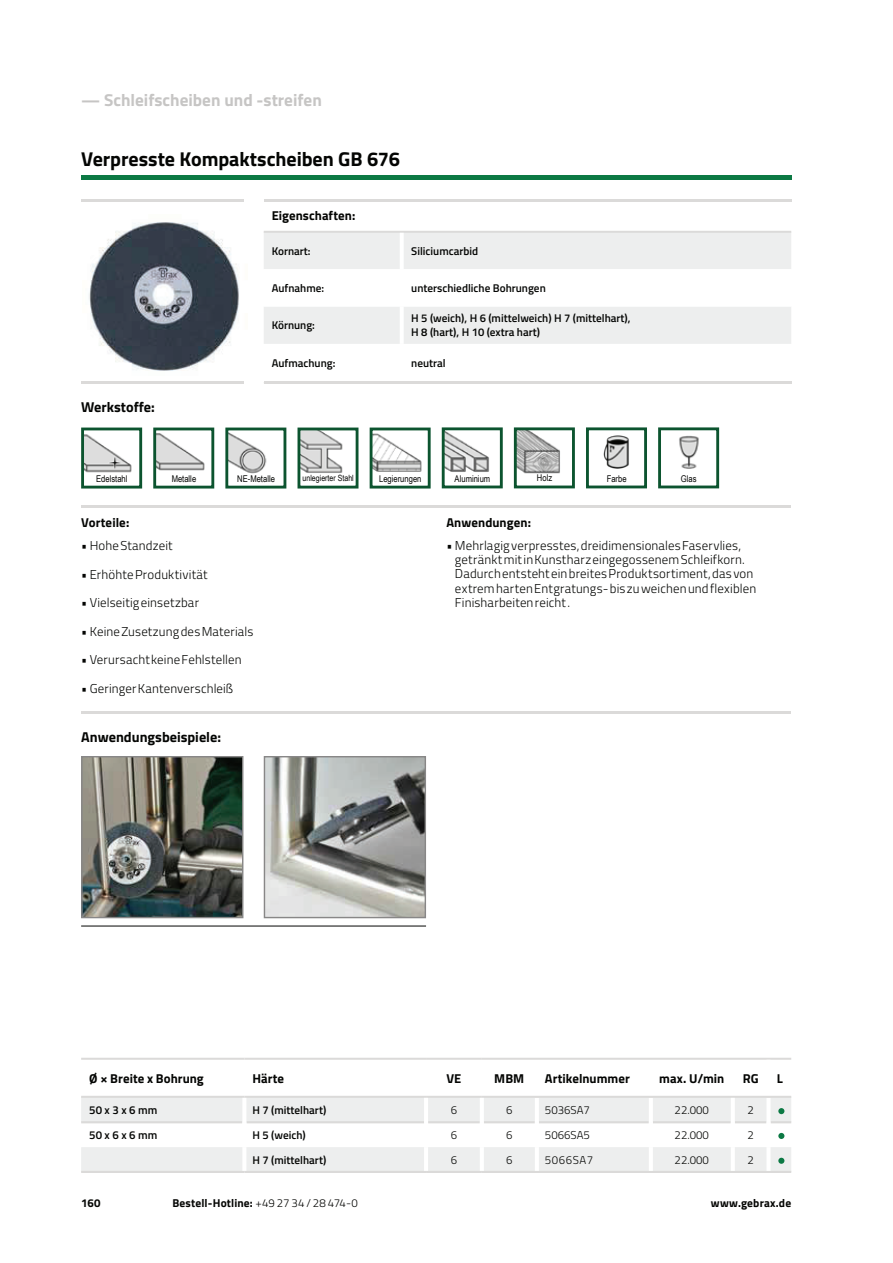
<style>
.page{position:relative;width:893px;height:1263px;background:#fff}
.page>*{position:absolute;margin:0;border:0;box-sizing:border-box;transform-origin:0 0}
.t1{font:700 20.1px "Titillium";color:#040503}
.t2{font:700 17.1px "Titillium";color:#c6c5c4}
.t3{font:700 14.25px "Titillium";color:#040503}
.t4{font:300 12.9px/14.2px "Titillium";letter-spacing:.01em;color:#040503}
.t5{font:700 12.9px "Titillium";letter-spacing:.005em;color:#040503}
.t6{font:700 11.4px "Titillium";letter-spacing:.015em;color:#040503}
.t7{font:300 11.4px "Titillium";color:#040503}
.t8{font:600 11.4px "Titillium";color:#040503}
.t9{font:300 11.4px "Titillium";letter-spacing:.05em;color:#040503}
.t10{font:600 11.25px/14px "Titillium";color:#040503}
.t11{font:9.3px "Arial Narrow";color:#040503}
.t12{font:8.55px "Arial Narrow";color:#040503}
.s1{font-weight:300}
</style>
<div class="page">
<div style="left:264px;top:233px;width:527px;height:36px;background:#edeeee"></div>
<svg style="left:264px;top:307px;width:527px;height:75px;fill:#eff0f0"></svg>
<hr style="left:264px;top:231px;width:527px;height:2px;background:#dbdad9">
<hr style="left:400px;top:233px;width:4px;height:36px;background:#fff">
<hr style="left:400px;top:307px;width:4px;height:37px;background:#fff">
<hr style="left:400px;top:344px;width:4px;height:38px;background:#fff">
<hr style="left:264px;top:199px;width:527px;height:2px;background:#dbdad9">
<hr style="left:81px;top:199px;width:163px;height:2px;background:#dbdad9">
<hr style="left:264px;top:382px;width:527px;height:2px;background:#dbdad9">
<hr style="left:81px;top:382px;width:162px;height:2px;background:#dbdad9">
<img style="left:89px;top:222px;width:150px;height:149px">
<div style="left:81px;top:1147px;width:710px;height:24px;background:#edeeee"></div>
<hr style="left:81px;top:1058px;width:163px;height:2px;background:#dbdad9">
<hr style="left:244px;top:1058px;width:182px;height:2px;background:#dbdad9">
<hr style="left:426px;top:1058px;width:56px;height:2px;background:#dbdad9">
<hr style="left:482px;top:1058px;width:309px;height:2px;background:#dbdad9">
<hr style="left:81px;top:1171px;width:163px;height:2px;background:#dbdad9">
<hr style="left:244px;top:1171px;width:182px;height:2px;background:#dbdad9">
<hr style="left:426px;top:1171px;width:56px;height:2px;background:#dbdad9">
<hr style="left:482px;top:1171px;width:309px;height:2px;background:#dbdad9">
<hr style="left:535px;top:1147px;width:4px;height:24px;background:#fff">
<hr style="left:649px;top:1147px;width:4px;height:24px;background:#fff">
<hr style="left:766px;top:1147px;width:4px;height:24px;background:#fff">
<hr style="left:81px;top:1096px;width:163px;height:2px;background:#dbdad9">
<hr style="left:244px;top:1096px;width:182px;height:2px;background:#dbdad9">
<hr style="left:426px;top:1096px;width:56px;height:2px;background:#dbdad9">
<hr style="left:482px;top:1096px;width:309px;height:2px;background:#dbdad9">
<hr style="left:731px;top:1147px;width:4px;height:24px;background:#fff">
<hr style="left:242px;top:1147px;width:4px;height:24px;background:#fff">
<hr style="left:424px;top:1147px;width:4px;height:24px;background:#fff">
<hr style="left:480px;top:1147px;width:4px;height:24px;background:#fff">
<svg style="left:81px;top:1097px;width:710px;height:42px"></svg>
<svg style="left:778px;top:1158px;width:6px;height:6px"></svg>
<hr style="left:81px;top:505px;width:710px;height:2px;background:#dbdad9">
<img style="left:83px;top:758px;width:158px;height:158px">
<div style="left:81px;top:756px;width:162px;height:162px;border:1px solid #888787"></div>
<hr style="left:81px;top:926px;width:345px;height:1px;background:#040503">
<hr style="left:81px;top:711px;width:710px;height:2px;background:#dbdad9">
<img style="left:157px;top:433px;width:48px;height:38px">
<div style="left:153px;top:428px;width:61px;height:61px;border:3px solid #0c542f"></div>
<img style="left:446px;top:431px;width:44px;height:41px">
<div style="left:442px;top:427px;width:61px;height:61px;border:3px solid #0c542f"></div>
<img style="left:374px;top:433px;width:48px;height:39px">
<div style="left:370px;top:428px;width:61px;height:61px;border:3px solid #0c542f"></div>
<img style="left:229px;top:432px;width:38px;height:42px">
<div style="left:225px;top:428px;width:61px;height:61px;border:3px solid #0c542f"></div>
<img style="left:301px;top:432px;width:42px;height:41px">
<div style="left:297px;top:428px;width:61px;height:61px;border:3px solid #0c542f"></div>
<img style="left:85px;top:434px;width:47px;height:39px">
<div style="left:81px;top:428px;width:61px;height:61px;border:3px solid #0c542f"></div>
<img style="left:603px;top:435px;width:26px;height:34px">
<div style="left:586px;top:427px;width:61px;height:61px;border:3px solid #0c542f"></div>
<img style="left:679px;top:435px;width:20px;height:34px">
<div style="left:658px;top:427px;width:61px;height:61px;border:3px solid #0c542f"></div>
<img style="left:518px;top:431px;width:42px;height:43px">
<div style="left:514px;top:427px;width:61px;height:61px;border:3px solid #0c542f"></div>
<img style="left:266px;top:758px;width:158px;height:158px">
<div style="left:264px;top:756px;width:162px;height:162px;border:1px solid #888787"></div>
<hr style="left:81px;top:176px;width:710px;height:4px;background:#0c7944">
<h2 class="t2" style="left:81px;top:94px;width:242px">— Schleifscheiben und -streifen</h2>
<h1 class="t1" style="left:81px;top:151px;width:320px">Verpresste Kompaktscheiben GB 676</h1>
<p class="t3" style="left:81px;top:402px;width:75px">Werkstoffe:</p>
<p class="t5" style="left:272px;top:210px;width:85px">Eigenschaften:</p>
<p class="t10" style="left:272px;top:245px;width:40px">Kornart:</p>
<p class="t10" style="left:411px;top:246px;width:68px">Siliciumcarbid</p>
<p class="t10" style="left:272px;top:282px;width:54px">Aufnahme:</p>
<p class="t10" style="left:411px;top:282px;width:136px">unterschiedliche Bohrungen</p>
<p class="t10" style="left:272px;top:320px;width:45px">Körnung:</p>
<p class="t10" style="left:411px;top:313px;width:221px">H 5 (weich), H 6 (mittelweich) H 7 (mittelhart),<br>H 8 (hart), H 10 (extra hart)</p>
<p class="t10" style="left:272px;top:358px;width:65px">Aufmachung:</p>
<p class="t10" style="left:411px;top:358px;width:36px">neutral</p>
<p class="t11" style="left:96px;top:473px;width:33px">Edelstahl</p>
<p class="t11" style="left:172px;top:473px;width:26px">Metalle</p>
<p class="t11" style="left:237px;top:473px;width:39px">NE-Metalle</p>
<p class="t12" style="left:303px;top:473px;width:53px">unlegierter Stahl</p>
<p class="t11" style="left:379px;top:473px;width:44px">Legierungen</p>
<p class="t11" style="left:455px;top:473px;width:37px">Aluminium</p>
<p class="t11" style="left:537px;top:472px;width:17px">Holz</p>
<p class="t11" style="left:607px;top:473px;width:21px">Farbe</p>
<p class="t11" style="left:681px;top:473px;width:17px">Glas</p>
<p class="t5" style="left:81px;top:518px;width:50px">Vorteile:</p>
<p class="t4" style="left:81px;top:540px;width:93px">• Hohe Standzeit</p>
<p class="t4" style="left:81px;top:568px;width:128px">• Erhöhte Produktivität</p>
<p class="t4" style="left:81px;top:597px;width:119px">• Vielseitig einsetzbar</p>
<p class="t4" style="left:81px;top:626px;width:174px">• Keine Zusetzung des Materials</p>
<p class="t4" style="left:81px;top:654px;width:162px">• Verursacht keine Fehlstellen</p>
<p class="t4" style="left:81px;top:683px;width:154px">• Geringer Kantenverschleiß</p>
<p class="t3" style="left:81px;top:732px;width:141px">Anwendungsbeispiele:</p>
<p class="t5" style="left:446px;top:518px;width:86px">Anwendungen:</p>
<p class="t4" style="left:455px;top:540px;width:303px;text-indent:-9px">• Mehrlagig verpresstes, dreidimensionales Faservlies, getränkt mit in Kunstharz eingegossenem Schleifkorn.<br>Dadurch entsteht ein breites Produktsortiment, das von extrem harten Entgratungs- bis zu weichen und flexiblen Finisharbeiten reicht .</p>
<p class="t5" style="left:89px;top:1073px;width:116px">Ø × Breite x Bohrung</p>
<p class="t5" style="left:252px;top:1073px;width:33px">Härte</p>
<p class="t5" style="left:446px;top:1073px;width:16px">VE</p>
<p class="t5" style="left:494px;top:1073px;width:32px">MBM</p>
<p class="t5" style="left:545px;top:1073px;width:86px">Artikelnummer</p>
<p class="t5" style="left:659px;top:1073px;width:66px">max. U/min</p>
<p class="t5" style="left:743px;top:1073px;width:17px">RG</p>
<p class="t5" style="left:777px;top:1073px;width:8px">L</p>
<p class="t8" style="left:89px;top:1106px;width:70px">50 x 3 x 6 mm</p>
<p class="t10" style="left:252px;top:1104px;width:75px">H 7 (mittelhart)</p>
<p class="t7" style="left:451px;top:1106px;width:8px">6</p>
<p class="t7" style="left:506px;top:1106px;width:8px">6</p>
<p class="t7" style="left:545px;top:1106px;width:46px">5036SA7</p>
<p class="t7" style="left:675px;top:1106px;width:36px">22.000</p>
<p class="t7" style="left:747px;top:1106px;width:8px">2</p>
<p class="t8" style="left:89px;top:1131px;width:70px">50 x 6 x 6 mm</p>
<p class="t10" style="left:252px;top:1129px;width:55px">H 5 (weich)</p>
<p class="t7" style="left:451px;top:1131px;width:8px">6</p>
<p class="t7" style="left:506px;top:1131px;width:8px">6</p>
<p class="t7" style="left:545px;top:1131px;width:46px">5066SA5</p>
<p class="t7" style="left:675px;top:1131px;width:36px">22.000</p>
<p class="t7" style="left:747px;top:1131px;width:8px">2</p>
<p class="t10" style="left:252px;top:1154px;width:75px">H 7 (mittelhart)</p>
<p class="t7" style="left:451px;top:1156px;width:8px">6</p>
<p class="t7" style="left:506px;top:1156px;width:8px">6</p>
<p class="t9" style="left:545px;top:1156px;width:50px">5066SA7</p>
<p class="t7" style="left:675px;top:1156px;width:36px">22.000</p>
<p class="t7" style="left:747px;top:1156px;width:8px">2</p>
<p class="t6" style="left:81px;top:1199px;width:21px">160</p>
<p class="t6" style="left:172px;top:1199px;width:187px">Bestell-Hotline: <span class="s1">+49 27 34 / 28 474-0</span></p>
<p class="t6" style="left:711px;top:1199px;width:82px">www.gebrax.de</p>
</div>
